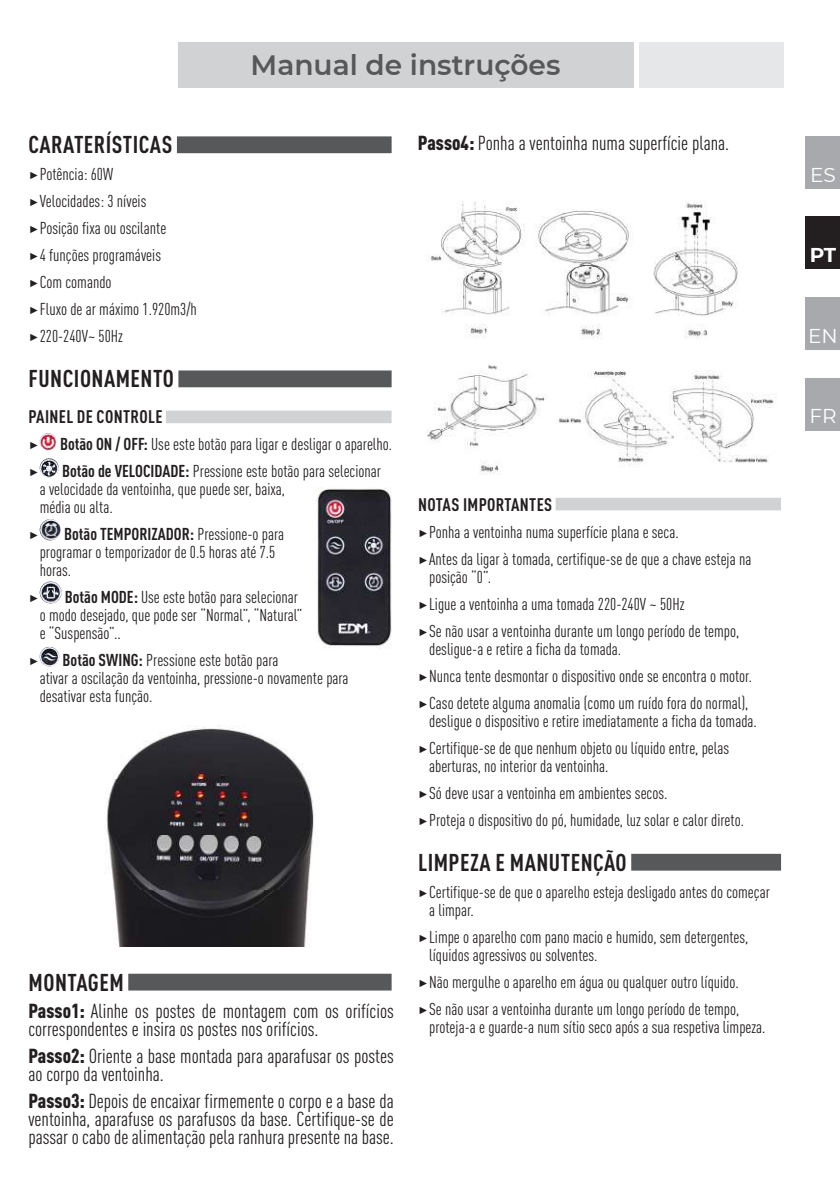
<style>
.page{position:relative;width:840px;height:1191px;background:#fff}
.page>*{position:absolute;margin:0;border:0;box-sizing:border-box;transform-origin:0 0}
.t1{font:600 28px "Montserrat";color:#57585a}
.t2{font:700 condensed 24px "DIN Pro";letter-spacing:.02em;color:#231f20}
.t3{font:condensed 20px/18px "DIN Pro";color:#231f20}
.t4{font:20px "Montserrat";color:#fff}
.t5{font:700 20px "Montserrat";color:#fff}
.t6{font:700 condensed 18px "DIN Pro";letter-spacing:.02em;color:#231f20}
.t7{font:condensed 17px/27px "DIN Pro";color:#231f20}
.t8{font:17px "Montserrat";color:#231f20}
.s1{font-family:"Montserrat";font-stretch:normal}
.s2{font-weight:700}
.s3{font-weight:900}
</style>
<div class="page">
<div style="left:177px;top:43px;width:456px;height:45px;background:#d1d2d4"></div>
<div style="left:638px;top:43px;width:144px;height:45px;background:#e6e7e9"></div>
<div style="left:805px;top:137px;width:34px;height:52px;background:#a8a9ad"></div>
<div style="left:805px;top:216px;width:34px;height:53px;background:#231f20"></div>
<div style="left:805px;top:297px;width:34px;height:53px;background:#a8a9ad"></div>
<div style="left:805px;top:378px;width:34px;height:52px;background:#a8a9ad"></div>
<div style="left:177px;top:136px;width:214px;height:17px;background:#57585a"></div>
<div style="left:178px;top:370px;width:213px;height:17px;background:#57585a"></div>
<div style="left:166px;top:410px;width:225px;height:13px;background:#d1d2d4"></div>
<img style="left:40px;top:433px;width:17px;height:17px;border-radius:8px">
<img style="left:40px;top:458px;width:19px;height:19px">
<img style="left:40px;top:519px;width:21px;height:21px">
<img style="left:40px;top:581px;width:22px;height:22px;border-radius:11px">
<img style="left:40px;top:647px;width:19px;height:19px">
<div style="left:128px;top:973px;width:263px;height:17px;background:#57585a"></div>
<div style="left:555px;top:498px;width:225px;height:12px;background:#d1d2d4"></div>
<div style="left:631px;top:854px;width:149px;height:16px;background:#57585a"></div>
<img style="left:315px;top:487px;width:77px;height:162px">
<img style="left:106px;top:725px;width:210px;height:221px">
<img style="left:427px;top:201px;width:347px;height:273px">
<h1 class="t1" style="left:250px;top:45px;width:311px">Manual de instruções</h1>
<h2 class="t2" style="left:29px;top:126px;width:145px">CARATERÍSTICAS</h2>
<p class="t7" style="left:28px;top:159px;width:170px"><span class="s1">▶</span>Potência: 60W<br><span class="s1">▶</span>Velocidades: 3 níveis <span class="s1">▶</span>Posição fixa ou oscilante<br><span class="s1">▶</span>4 funções programáveis <span class="s1">▶</span>Com comando<br><span class="s1">▶</span>Fluxo de ar máximo 1.920m3/h <span class="s1">▶</span>220-240V~ 50Hz</p>
<h2 class="t2" style="left:29px;top:360px;width:147px">FUNCIONAMENTO</h2>
<p class="t6" style="left:29px;top:403px;width:135px">PAINEL DE CONTROLE</p>
<p class="t8" style="left:28px;top:432px;width:12px">▶</p>
<p class="t7" style="left:60px;top:429px;width:333px"><span class="s2">Botão ON / OFF:</span> Use este botão para ligar e desligar o aparelho.</p>
<p class="t8" style="left:28px;top:459px;width:12px">▶</p>
<p class="t7" style="left:40px;top:461px;width:342px;line-height:18px;text-indent:22px"><span class="s2">Botão de VELOCIDADE:</span> Pressione este botão para selecionar a velocidade da ventoinha, que puede ser, baixa,<br>média ou alta.</p>
<p class="t8" style="left:28px;top:522px;width:12px">▶</p>
<p class="t7" style="left:40px;top:524px;width:246px;line-height:18px;text-indent:24px"><span class="s2">Botão TEMPORIZADOR:</span> Pressione-o para programar o temporizador de 0.5 horas até 7.5 horas.</p>
<p class="t8" style="left:28px;top:585px;width:12px">▶</p>
<p class="t7" style="left:40px;top:587px;width:264px;line-height:18px;text-indent:25px"><span class="s2">Botão MODE:</span> Use este botão para selecionar o modo desejado, que pode ser “Normal”, “Natural” e “Suspensão”..</p>
<p class="t8" style="left:28px;top:648px;width:12px">▶</p>
<p class="t7" style="left:40px;top:650px;width:310px;line-height:18px;text-indent:23px"><span class="s2">Botão SWING:</span> Pressione este botão para<br>ativar a oscilação da ventoinha, pressione-o novamente para desativar esta função.</p>
<h2 class="t2" style="left:29px;top:963px;width:97px">MONTAGEM</h2>
<p class="t3" style="left:28px;top:1000px;width:367px"><span class="s3">Passo1:</span> Alinhe os postes de montagem com os orifícios correspondentes e insira os postes nos orifícios.</p>
<p class="t3" style="left:28px;top:1045px;width:366px"><span class="s3">Passo2:</span> Oriente a base montada para aparafusar os postes ao corpo da ventoinha.</p>
<p class="t3" style="left:28px;top:1090px;width:367px;text-align:justify"><span class="s3">Passo3:</span> Depois de encaixar firmemente o corpo e a base da ventoinha, aparafuse os parafusos da base. Certifique-se de passar o cabo de alimentação pela ranhura presente na base.</p>
<p class="t3" style="left:417px;top:133px;width:313px"><span class="s3">Passo4:</span> Ponha a ventoinha numa superfície plana.</p>
<p class="t6" style="left:418px;top:490px;width:136px">NOTAS IMPORTANTES</p>
<p class="t7" style="left:417px;top:517px;width:335px"><span class="s1">▶</span>Ponha a ventoinha numa superfície plana e seca.<br><span class="s1">▶</span>Antes da ligar à tomada, certifique-se de que a chave esteja na</p>
<p class="t7" style="left:417px;top:562px;width:323px;text-indent:11px">posição “0”.<br><span class="s1">▶</span>Ligue a ventoinha a uma tomada 220-240V ~ 50Hz<br><span class="s1">▶</span>Se não usar a ventoinha durante um longo período de tempo,</p>
<p class="t7" style="left:417px;top:634px;width:335px;text-indent:11px">desligue-a e retire a ficha da tomada.<br><span class="s1">▶</span>Nunca tente desmontar o dispositivo onde se encontra o motor. <span class="s1">▶</span>Caso detete alguma anomalia (como um ruído fora do normal),</p>
<p class="t7" style="left:417px;top:706px;width:340px;text-indent:11px">desligue o dispositivo e retire imediatamente a ficha da tomada. <span class="s1">▶</span>Certifique-se de que nenhum objeto ou líquido entre, pelas</p>
<p class="t7" style="left:417px;top:751px;width:327px;text-indent:11px">aberturas, no interior da ventoinha.<br><span class="s1">▶</span>Só deve usar a ventoinha em ambientes secos.<br><span class="s1">▶</span>Proteja o dispositivo do pó, humidade, luz solar e calor direto.</p>
<h2 class="t2" style="left:418px;top:844px;width:210px">LIMPEZA E MANUTENÇÃO</h2>
<p class="t7" style="left:429px;top:881px;width:342px;line-height:18px;text-indent:-11px"><span class="s1">▶</span>Certifique-se de que o aparelho esteja desligado antes do começar a limpar.</p>
<p class="t7" style="left:429px;top:926px;width:320px;line-height:18px;text-indent:-11px"><span class="s1">▶</span>Limpe o aparelho com pano macio e humido, sem detergentes, líquidos agressivos ou solventes.</p>
<p class="t7" style="left:417px;top:967px;width:323px"><span class="s1">▶</span>Não mergulhe o aparelho em água ou qualquer outro líquido. <span class="s1">▶</span>Se não usar a ventoinha durante um longo período de tempo,</p>
<p class="t7" style="left:429px;top:1012px;width:338px">proteja-a e guarde-a num sítio seco após a sua respetiva limpeza.</p>
<p class="t4" style="left:809px;top:161px;width:27px">ES</p>
<p class="t5" style="left:809px;top:240px;width:28px">PT</p>
<p class="t4" style="left:807px;top:322px;width:31px">EN</p>
<p class="t4" style="left:808px;top:402px;width:29px">FR</p>
</div>
